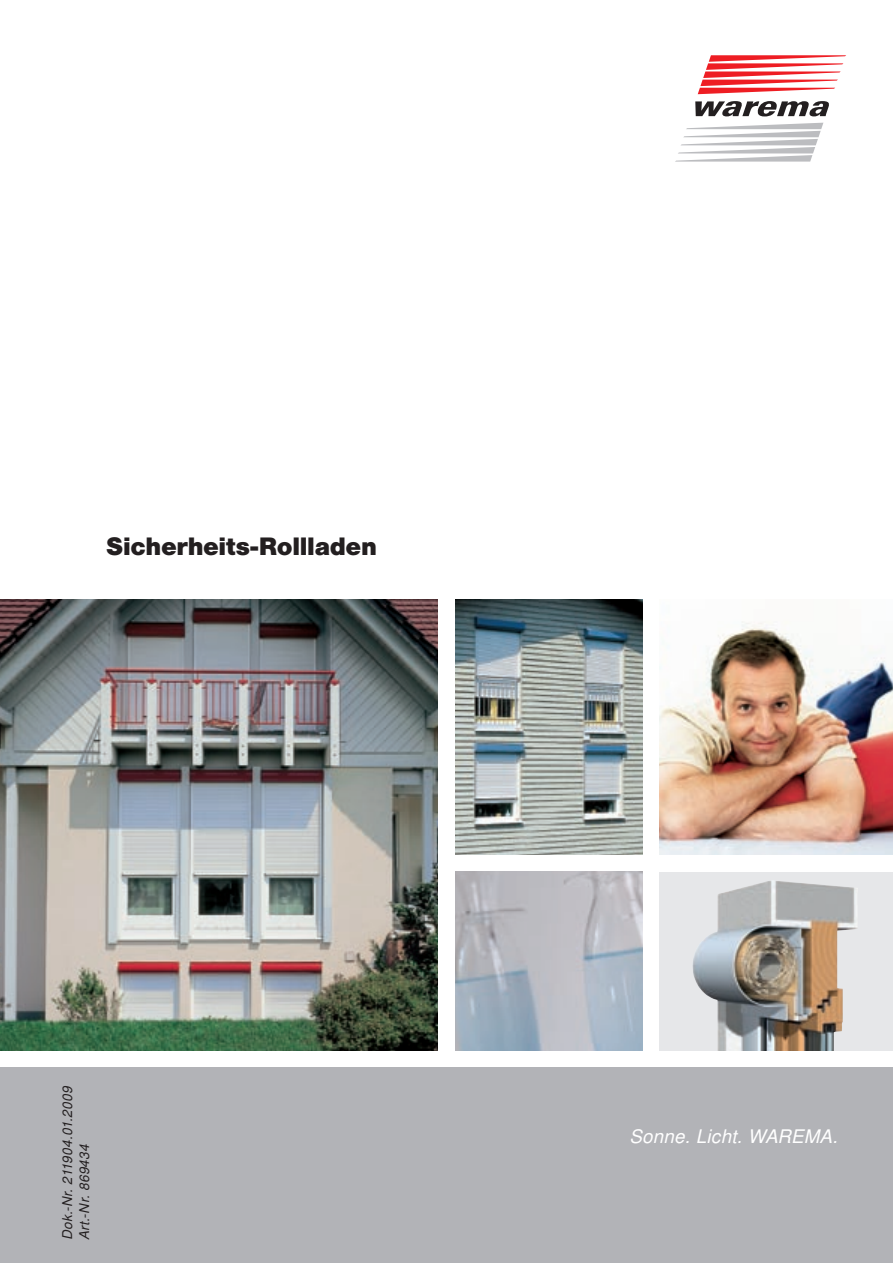
<style>
.page{position:relative;width:893px;height:1263px;background:#fff}
.page>*{position:absolute;margin:0;border:0;box-sizing:border-box;transform-origin:0 0}
.t1{font:900 24px "Nimbus San LOT";letter-spacing:-.015em;color:#231f20}
.t2{font:italic 18.75px "Nimbus San LOT";letter-spacing:.015em;color:#fff}
.t3{font:italic 13.5px/17px "Nimbus San LOT";color:#231f20}
</style>
<div class="page">
<div style="left:0;top:1067px;width:893px;height:196px;background:#b2b3b7"></div>
<div style="left:659px;top:872px;width:234px;height:178px;background:#e6e7e9"></div>
<img style="left:692px;top:881px;width:166px;height:169px">
<img style="left:455px;top:872px;width:187px;height:178px">
<img style="left:659px;top:621px;width:234px;height:234px">
<img style="left:455px;top:600px;width:187px;height:255px">
<img style="left:0;top:600px;width:438px;height:450px">
<svg style="left:695px;top:101px;width:134px;height:15px"></svg>
<svg style="left:698px;top:55px;width:148px;height:39px"></svg>
<svg style="left:675px;top:123px;width:148px;height:39px"></svg>
<h1 class="t1" style="left:106px;top:531px;width:272px">Sicherheits-Rollladen</h1>
<p class="t3" style="left:59px;top:1240px;width:156px;rotate:-90deg">Dok.-Nr. 211904.01.2009<br>Art.-Nr. 869434</p>
<h2 class="t2" style="left:629px;top:1125px;width:210px">Sonne. Licht. WAREMA.</h2>
</div>
